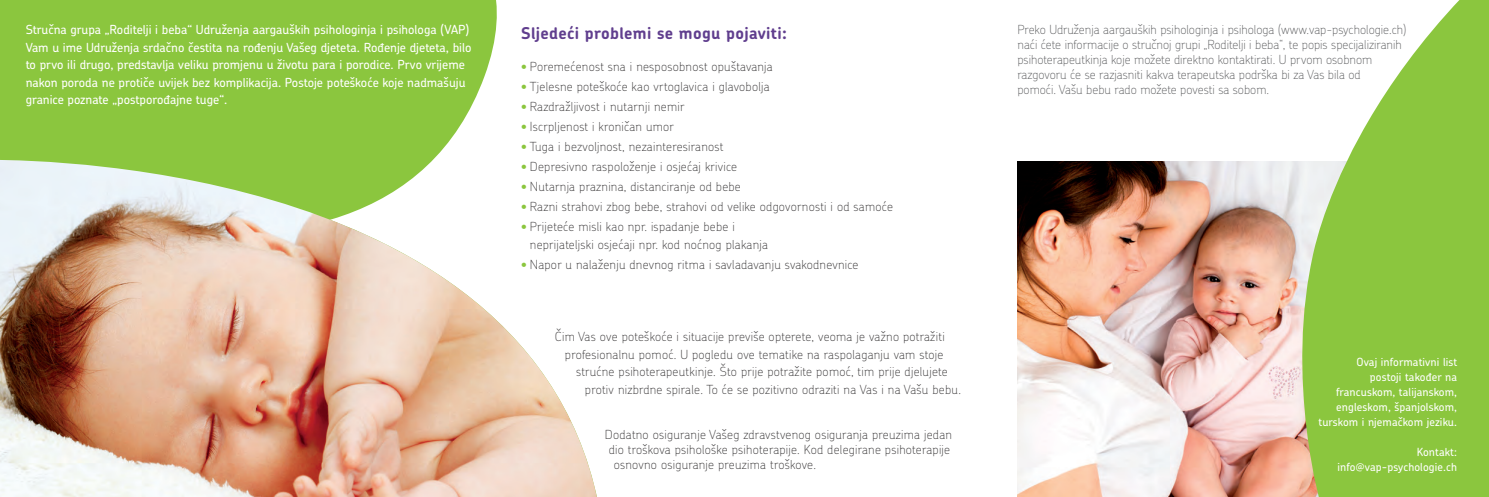
<style>
.page{position:relative;width:1489px;height:497px;background:#fff}
.page>*{position:absolute;margin:0;border:0;box-sizing:border-box;transform-origin:0 0}
.Titel{font:700 16.25px "Chevin Pro";letter-spacing:.02em;color:#603e8e}
.Fliesstext{font:100 12.5px "Chevin Pro";letter-spacing:.02em;color:#312f30}
.Fliesstext-2{font:500 12.5px/17.5px "Chevin Pro";color:#fff}
.Fliesstext-3{font:100 12.5px/15px "Chevin Pro";color:#57585a}
.Titel-2{font:100 12.5px "Chevin Pro";letter-spacing:.02em;color:#312f30}
.Fliesstext-4{font:500 11.25px "Chevin Pro";letter-spacing:.01em;color:#fff}
.s1{color:#8bc63e}
</style>
<div class="page">
<div style="left:0;top:0;width:497px;height:144px;background:#8bc63e"></div>
<img style="left:1017px;top:161px;width:265px;height:335px">
<svg style="left:1282px;top:0;width:206px;height:496px;fill:#8bc63e"></svg>
<div style="left:0;top:144px;width:447px;height:16px;background:#8bc63e"></div>
<img style="left:0;top:160px;width:597px;height:336px">
<p class="Fliesstext-2" style="left:26px;top:21px;width:447px">Stručna grupa „Roditelji i beba“ Udruženja aargauških psihologinja i psihologa (VAP)<br>Vam u ime Udruženja srdačno čestita na rođenju Vašeg djeteta. Rođenje djeteta, bilo to prvo ili drugo, predstavlja veliku promjenu u životu para i porodice. Prvo vrijeme nakon poroda ne protiče uvijek bez komplikacija. Postoje poteškoće koje nadmašuju granice poznate „postporođajne tuge“.</p>
<p class="Titel" style="left:521px;top:22px;width:267px">Sljedeći problemi se mogu pojaviti:</p>
<p class="Titel-2" style="left:521px;top:58px;width:253px"><span class="s1">•</span> Poremećenost sna i nesposobnost opuštavanja</p>
<p class="Fliesstext" style="left:521px;top:78px;width:250px"><span class="s1">•</span> Tjelesne poteškoće kao vrtoglavica i glavobolja</p>
<p class="Fliesstext" style="left:521px;top:98px;width:165px"><span class="s1">•</span> Razdražljivost i nutarnji nemir</p>
<p class="Fliesstext" style="left:521px;top:118px;width:154px"><span class="s1">•</span> Iscrpljenost i kroničan umor</p>
<p class="Fliesstext" style="left:521px;top:138px;width:204px"><span class="s1">•</span> Tuga i bezvoljnost, nezainteresiranost</p>
<p class="Fliesstext" style="left:521px;top:158px;width:217px"><span class="s1">•</span> Depresivno raspoloženje i osjećaj krivice</p>
<p class="Fliesstext" style="left:521px;top:178px;width:221px"><span class="s1">•</span> Nutarnja praznina, distanciranje od bebe</p>
<p class="Fliesstext" style="left:521px;top:198px;width:373px"><span class="s1">•</span> Razni strahovi zbog bebe, strahovi od velike odgovornosti i od samoće</p>
<p class="Fliesstext" style="left:521px;top:218px;width:215px"><span class="s1">•</span> Prijeteće misli kao npr. ispadanje bebe i</p>
<p class="Fliesstext" style="left:530px;top:235px;width:240px">neprijateljski osjećaji npr. kod noćnog plakanja</p>
<p class="Fliesstext" style="left:521px;top:255px;width:339px"><span class="s1">•</span> Napor u nalaženju dnevnog ritma i savladavanju svakodnevnice</p>
<p class="Fliesstext" style="left:555px;top:328px;width:391px">Čim Vas ove poteškoće i situacije previše opterete, veoma je važno potražiti</p>
<p class="Fliesstext" style="left:565px;top:345px;width:380px">profesionalnu pomoć. U pogledu ove tematike na raspolaganju vam stoje</p>
<p class="Fliesstext" style="left:576px;top:363px;width:373px">strućne psihoterapeutkinje. Što prije potražite pomoć, tim prije djelujete</p>
<p class="Fliesstext" style="left:585px;top:380px;width:377px">protiv nizbrdne spirale. To će se pozitivno odraziti na Vas i na Vašu bebu.</p>
<p class="Fliesstext" style="left:605px;top:425px;width:348px">Dodatno osiguranje Vašeg zdravstvenog osiguranja preuzima jedan</p>
<p class="Fliesstext" style="left:608px;top:440px;width:343px">dio troškova psihološke psihoterapije. Kod delegirane psihoterapije</p>
<p class="Fliesstext" style="left:613px;top:455px;width:204px">osnovno osiguranje preuzima troškove.</p>
<p class="Fliesstext-3" style="left:1017px;top:22px;width:390px">Preko Udruženja aargauških psihologinja i psihologa (www.vap-psychologie.ch) naći ćete informacije o stručnoj grupi „Roditelji i beba“, te popis specijaliziranih</p>
<p class="Fliesstext-3" style="left:1017px;top:52px;width:356px">psihoterapeutkinja koje možete direktno kontaktirati. U prvom osobnom razgovoru će se razjasniti kakva terapeutska podrška bi za Vas bila od pomoći. Vašu bebu rado možete povesti sa sobom.</p>
<p class="Fliesstext-4" style="left:1356px;top:354px;width:102px">Ovaj informativni list</p>
<p class="Fliesstext-4" style="left:1369px;top:369px;width:89px">postoji također na</p>
<p class="Fliesstext-4" style="left:1335px;top:384px;width:122px">francuskom, talijanskom,</p>
<p class="Fliesstext-4" style="left:1335px;top:399px;width:122px">engleskom, španjolskom,</p>
<p class="Fliesstext-4" style="left:1318px;top:414px;width:140px">turskom i njemačkom jeziku.</p>
<p class="Fliesstext-4" style="left:1416px;top:444px;width:42px">Kontakt:</p>
<p class="Fliesstext-4" style="left:1337px;top:459px;width:121px">info@vap-psychologie.ch</p>
</div>
